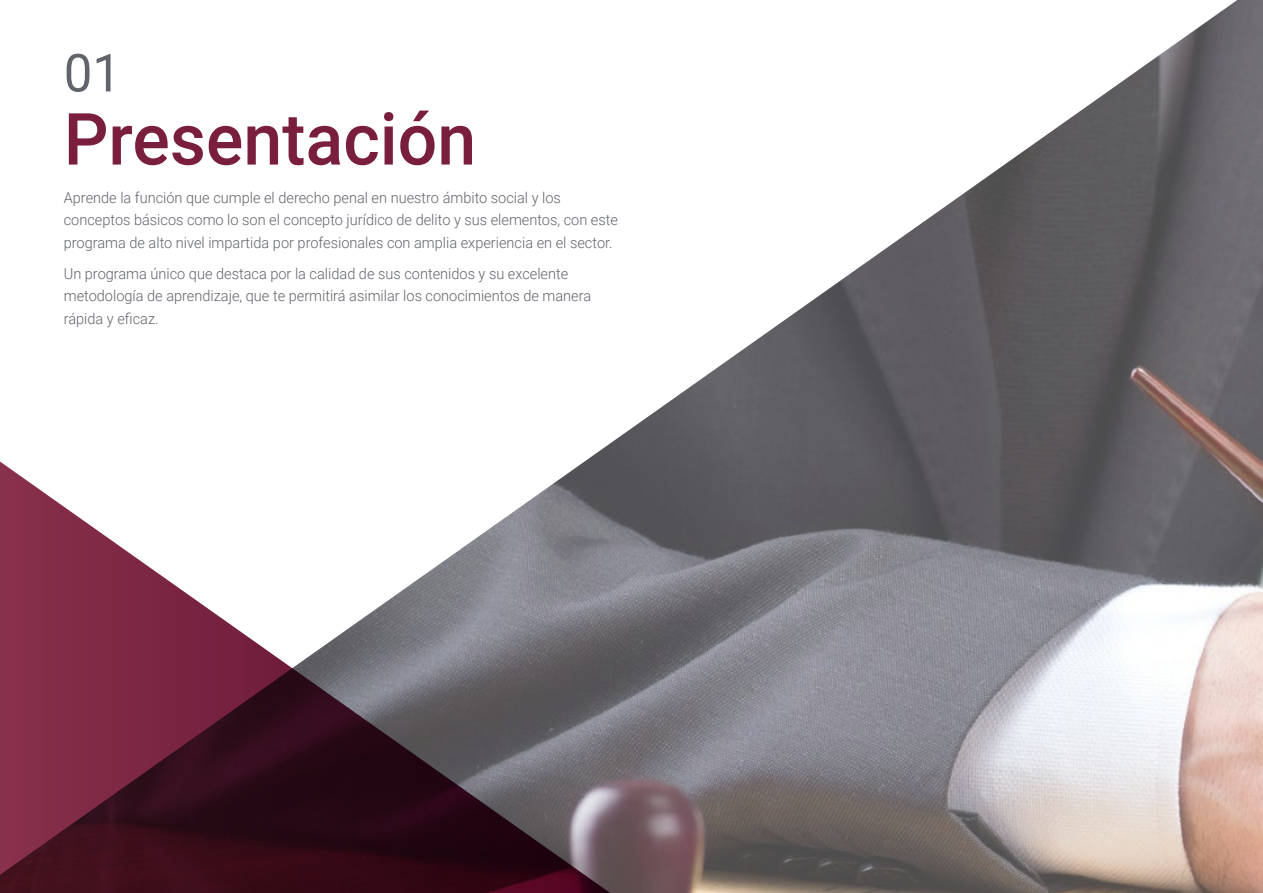
<style>
.page{position:relative;width:1263px;height:893px;background:#fff}
.page>*{position:absolute;margin:0;border:0;box-sizing:border-box;transform-origin:0 0}
.t1{font:500 72px "Roboto";color:#791e3c}
.t2{font:52.5px "Roboto";color:#61646a}
.t3{font:300 15px/22.5px "Roboto";color:#61646a}
</style>
<div class="page">
<img style="left:606px;top:0;width:657px;height:893px">
<svg style="left:0;top:446px;width:640px;height:447px"></svg>
<h2 class="t2" style="left:64px;top:36px;width:59px">01</h2>
<h1 class="t1" style="left:64px;top:89px;width:414px">Presentación</h1>
<p class="t3" style="left:64px;top:185px;width:556px">Aprende la función que cumple el derecho penal en nuestro ámbito social y los conceptos básicos como lo son el concepto jurídico de delito y sus elementos, con este programa de alto nivel impartida por profesionales con amplia experiencia en el sector.</p>
<p class="t3" style="left:64px;top:261px;width:529px">Un programa único que destaca por la calidad de sus contenidos y su excelente metodología de aprendizaje, que te permitirá asimilar los conocimientos de manera rápida y eficaz.</p>
</div>
